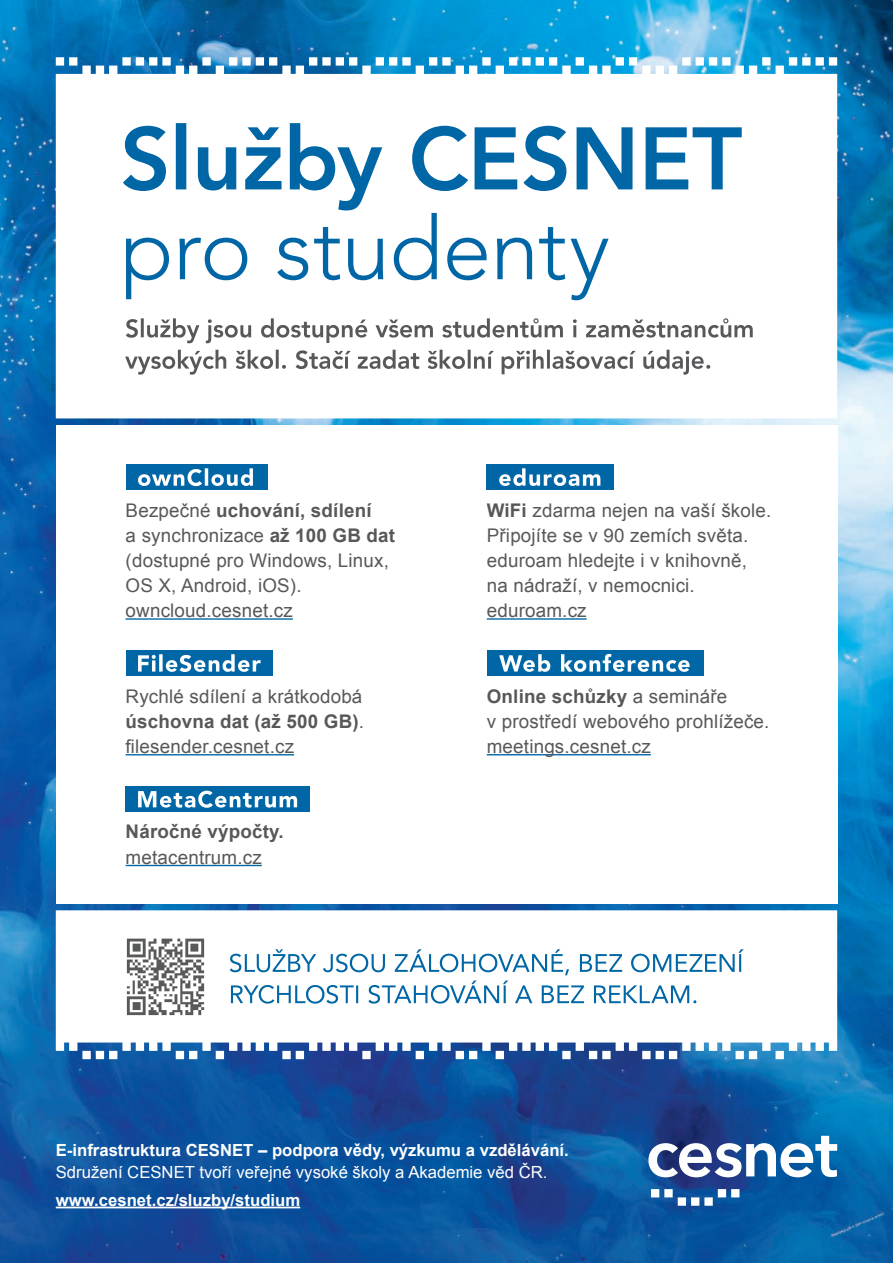
<style>
.page{position:relative;width:893px;height:1263px;background:#fff}
.page>*{position:absolute;margin:0;border:0;box-sizing:border-box;transform-origin:0 0}
.t1{font:18.75px/25px "Arial";letter-spacing:.01em;color:#57585a}
.t2{font:700 18.75px "Arial";letter-spacing:.01em;color:#57585a}
.t3{font:700 16.65px "Arial";color:#fff}
.t4{font:16.65px "Arial";color:#fff}
.s1{font-weight:700}
</style>
<div class="page">
<img style="left:0;top:0;width:893px;height:1263px">
<svg style="left:56px;top:57px;width:781px;height:361px"></svg>
<svg style="left:56px;top:910px;width:781px;height:149px"></svg>
<div style="left:56px;top:425px;width:781px;height:478px;background:#fff"></div>
<div style="left:126px;top:465px;width:141px;height:25px;background:#0066a5"></div>
<div style="left:487px;top:465px;width:127px;height:25px;background:#0066a5"></div>
<div style="left:126px;top:651px;width:146px;height:25px;background:#0066a5"></div>
<div style="left:487px;top:651px;width:216px;height:25px;background:#0066a5"></div>
<div style="left:126px;top:786px;width:184px;height:25px;background:#0066a5"></div>
<svg style="left:230px;top:949px;width:514px;height:55px"></svg>
<hr style="left:56px;top:1206px;width:244px;height:2px;background:#fff">
<hr style="left:126px;top:618px;width:167px;height:2px;background:#0066a5">
<hr style="left:126px;top:754px;width:168px;height:1px;background:#0066a5">
<hr style="left:126px;top:865px;width:136px;height:1px;background:#0066a5">
<svg style="left:138px;top:468px;width:115px;height:18px"></svg>
<svg style="left:138px;top:654px;width:123px;height:18px"></svg>
<svg style="left:138px;top:791px;width:159px;height:17px"></svg>
<hr style="left:487px;top:618px;width:100px;height:2px;background:#0066a5">
<hr style="left:487px;top:754px;width:164px;height:1px;background:#0066a5">
<svg style="left:499px;top:468px;width:101px;height:18px"></svg>
<svg style="left:499px;top:654px;width:191px;height:18px"></svg>
<svg style="left:125px;top:350px;width:585px;height:25px"></svg>
<svg style="left:126px;top:318px;width:627px;height:25px"></svg>
<svg style="left:126px;top:213px;width:482px;height:87px"></svg>
<svg style="left:123px;top:123px;width:619px;height:87px"></svg>
<img style="left:126px;top:936px;width:79px;height:80px">
<div style="left:731px;top:1189px;width:8px;height:8px;background:#fff"></div>
<svg style="left:648px;top:1136px;width:189px;height:41px"></svg>
<div style="left:718px;top:1189px;width:8px;height:8px;background:#fff"></div>
<div style="left:704px;top:1197px;width:9px;height:9px;background:#fff"></div>
<div style="left:691px;top:1197px;width:8px;height:9px;background:#fff"></div>
<div style="left:678px;top:1197px;width:8px;height:9px;background:#fff"></div>
<div style="left:651px;top:1189px;width:8px;height:8px;background:#fff"></div>
<div style="left:664px;top:1189px;width:9px;height:8px;background:#fff"></div>
<p class="t1" style="left:126px;top:498px;width:271px">Bezpečné <span class="s1">uchování, sdílení<br></span>a synchronizace <span class="s1">až 100 GB dat </span>(dostupné pro Windows, Linux,<br>OS X, Android, iOS). owncloud.cesnet.cz</p>
<p class="t1" style="left:126px;top:684px;width:240px;text-align:justify">Rychlé sdílení a krátkodobá <span class="s1">úschovna dat (až 500 GB)</span>. filesender.cesnet.cz</p>
<p class="t2" style="left:126px;top:819px;width:160px">Náročné výpočty.</p>
<p class="t1" style="left:126px;top:844px;width:138px">metacentrum.cz</p>
<p class="t1" style="left:487px;top:498px;width:286px"><span class="s1">WiFi</span> zdarma nejen na vaší škole.<br>Připojíte se v 90 zemích světa. eduroam hledejte i v knihovně, na nádraží, v nemocnici. eduroam.cz</p>
<p class="t1" style="left:487px;top:684px;width:284px"><span class="s1">Online schůzky</span> a semináře<br>v prostředí webového prohlížeče. meetings.cesnet.cz</p>
<p class="t3" style="left:56px;top:1139px;width:515px">E-infrastruktura CESNET – podpora vědy, výzkumu a vzdělávání.</p>
<p class="t4" style="left:56px;top:1161px;width:493px">Sdružení CESNET tvoří veřejné vysoké školy a Akademie věd ČR.</p>
<p class="t3" style="left:56px;top:1189px;width:246px">www.cesnet.cz/sluzby/studium</p>
</div>
